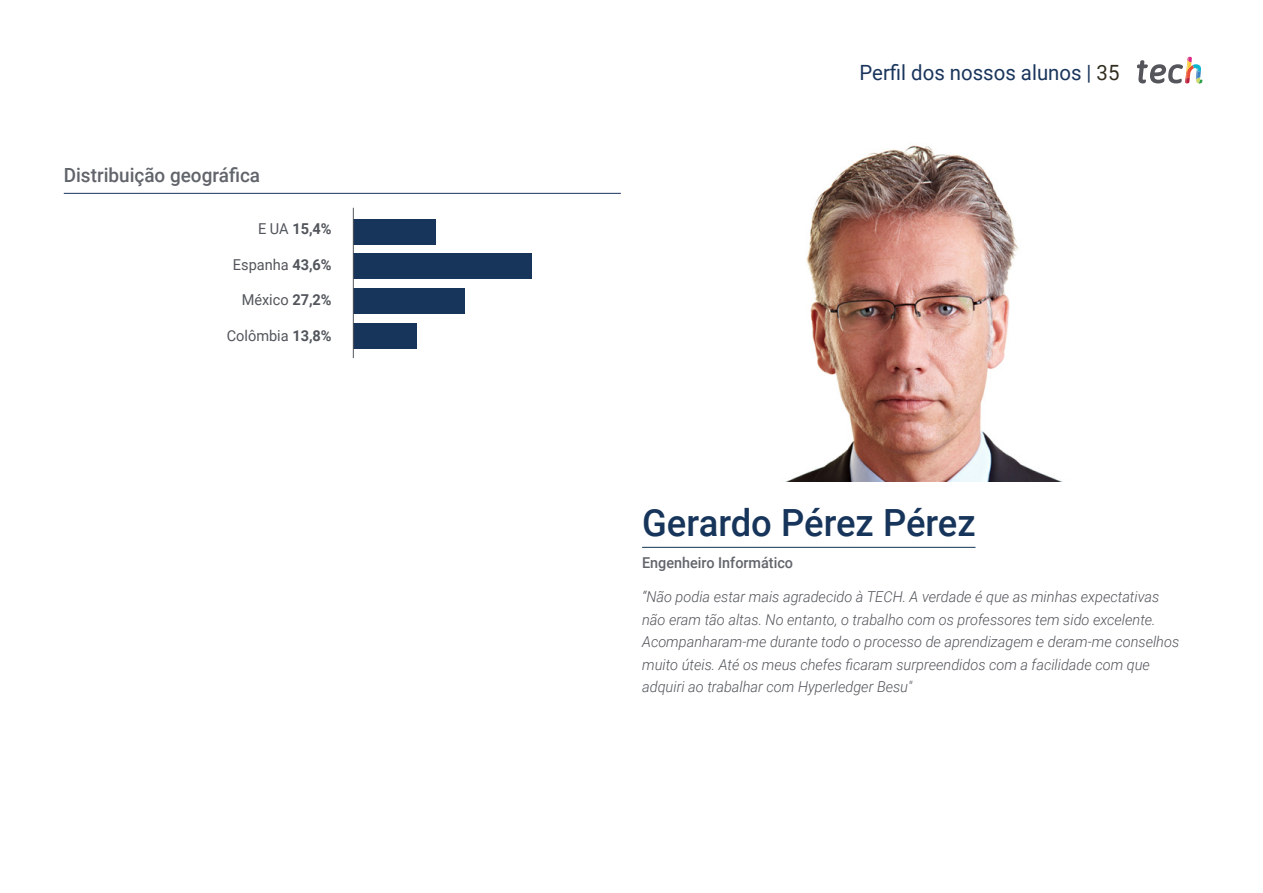
<style>
.page{position:relative;width:1263px;height:893px;background:#fff}
.page>*{position:absolute;margin:0;border:0;box-sizing:border-box;transform-origin:0 0}
.t1{font:500 37.5px "Roboto";color:#17355b}
.t2{font:21px "Roboto";color:#1a355c}
.t3{font:500 19.5px "Roboto";color:#61646a}
.t4{font:italic 300 15px/22.5px "Roboto";color:#52555b}
.t5{font:15px "Roboto";color:#52555b}
.t6{font:500 15px "Roboto";color:#61646a;scale:.96 1}
.t7{font:700 15px "Roboto";color:#52555b}
.s1{font-weight:400}
.s2{font-weight:700}
.s3{color:#312e20}
</style>
<div class="page">
<img style="left:787px;top:145px;width:273px;height:336px">
<svg style="left:1137px;top:57px;width:65px;height:27px"></svg>
<hr style="left:642px;top:547px;width:333px;height:1px;background:#123352">
<hr style="left:64px;top:193px;width:557px;height:1px;background:#17355b">
<div style="left:353px;top:219px;width:83px;height:25px;background:#17355b"></div>
<div style="left:353px;top:254px;width:178px;height:25px;background:#17355b"></div>
<div style="left:353px;top:288px;width:112px;height:26px;background:#17355b"></div>
<div style="left:353px;top:323px;width:64px;height:26px;background:#17355b"></div>
<hr style="left:353px;top:208px;width:1px;height:150px;background:#52555b">
<h3 class="t3" style="left:64px;top:161px;width:198px">Distribuição geográfica</h3>
<p class="t7" style="left:258px;top:218px;width:75px"><span class="s1">E UA</span> 15,4%</p>
<p class="t5" style="left:233px;top:254px;width:100px">Espanha <span class="s2">43,6%</span></p>
<p class="t5" style="left:242px;top:289px;width:92px">México <span class="s2">27,2%</span></p>
<p class="t5" style="left:227px;top:325px;width:106px">Colômbia <span class="s2">13,8%</span></p>
<h2 class="t2" style="left:859px;top:57px;width:261px">Perfil dos nossos alunos | <span class="s3">35</span></h2>
<h1 class="t1" style="left:642px;top:496px;width:335px">Gerardo Pérez Pérez</h1>
<p class="t6" style="left:642px;top:552px;width:159px">Engenheiro Informático</p>
<p class="t4" style="left:642px;top:585px;width:539px">“Não podia estar mais agradecido à TECH. A verdade é que as minhas expectativas não eram tão altas. No entanto, o trabalho com os professores tem sido excelente.<br>Acompanharam-me durante todo o processo de aprendizagem e deram-me conselhos muito úteis. Até os meus chefes ficaram surpreendidos com a facilidade com que adquiri ao trabalhar com Hyperledger Besu"</p>
</div>
